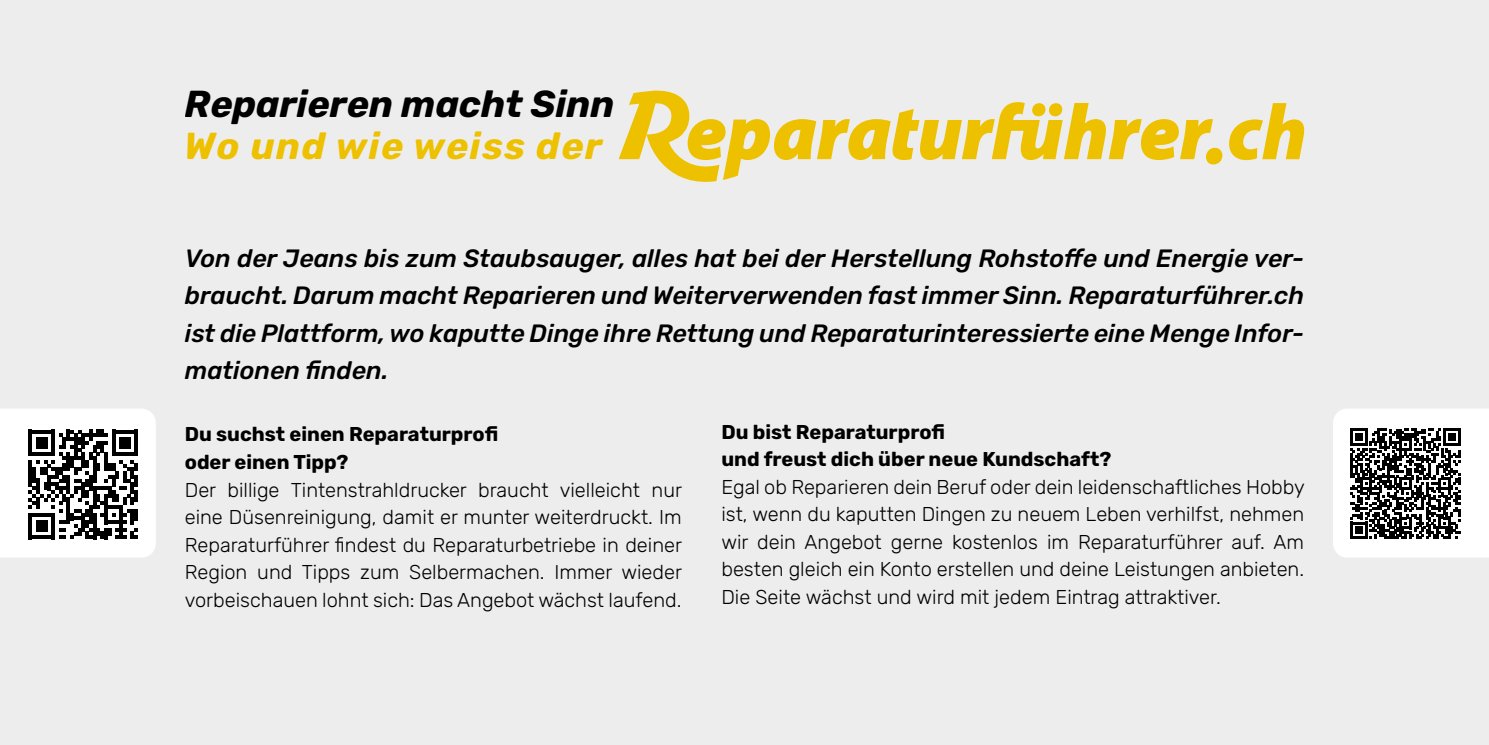
<style>
.page{position:relative;width:1489px;height:745px;background:#fff}
.page>*{position:absolute;margin:0;border:0;box-sizing:border-box;transform-origin:0 0}
.t1{font:italic 700 37.5px "Rubik";color:#000}
.t2{font:italic 700 37.5px "Rubik";letter-spacing:.04em;color:#ffd000}
.t3{font:italic 500 25px/37.5px "Rubik";color:#000;text-align:justify}
.t4{font:300 20px/27.5px "Rubik";color:#000;text-align:justify}
.t5{font:700 20px/27.5px "Rubik";color:#000}
</style>
<div class="page">
<div style="left:0;top:0;width:1488px;height:744px;background:#ededed"></div>
<svg style="left:0;top:409px;width:156px;height:148px;background:#b4b4b4"></svg>
<svg style="left:1333px;top:409px;width:155px;height:148px;background:#b0b0b0"></svg>
<svg style="left:618px;top:90px;width:594px;height:92px"></svg>
<svg style="left:1205px;top:148px;width:17px;height:16px"></svg>
<svg style="left:1229px;top:103px;width:74px;height:57px"></svg>
<h1 class="t1" style="left:185px;top:82px;width:431px">Reparieren macht Sinn</h1>
<h1 class="t2" style="left:185px;top:125px;width:419px">Wo und wie weiss der</h1>
<p class="t3" style="left:185px;top:240px;width:1120px">Von der Jeans bis zum Staubsauger, alles hat bei der Herstellung Rohstoffe und Energie ver&shy;braucht. Darum macht Reparieren und Weiterverwenden fast immer Sinn. Reparaturführer.ch ist die Plattform, wo kaputte Dinge ihre Rettung und Reparaturinteressierte eine Menge Infor&shy;mationen finden.</p>
<p class="t5" style="left:185px;top:421px;width:315px">Du suchst einen Reparaturprofi oder einen Tipp?</p>
<p class="t4" style="left:185px;top:476px;width:498px">Der billige Tintenstrahldrucker braucht vielleicht nur eine Düsenreinigung, damit er munter weiterdruckt. Im Reparaturführer findest du Reparaturbetriebe in deiner Region und Tipps zum Selbermachen. Immer wieder vorbeischauen lohnt sich: Das Angebot wächst laufend.</p>
<p class="t5" style="left:721px;top:418px;width:391px">Du bist Reparaturprofi<br>und freust dich über neue Kundschaft?</p>
<p class="t4" style="left:721px;top:473px;width:584px">Egal ob Reparieren dein Beruf oder dein leidenschaftliches Hobby ist, wenn du kaputten Dingen zu neuem Leben verhilfst, nehmen wir dein Angebot gerne kostenlos im Reparaturführer auf. Am besten gleich ein Konto erstellen und deine Leistungen anbieten.<br>Die Seite wächst und wird mit jedem Eintrag attraktiver.</p>
</div>
